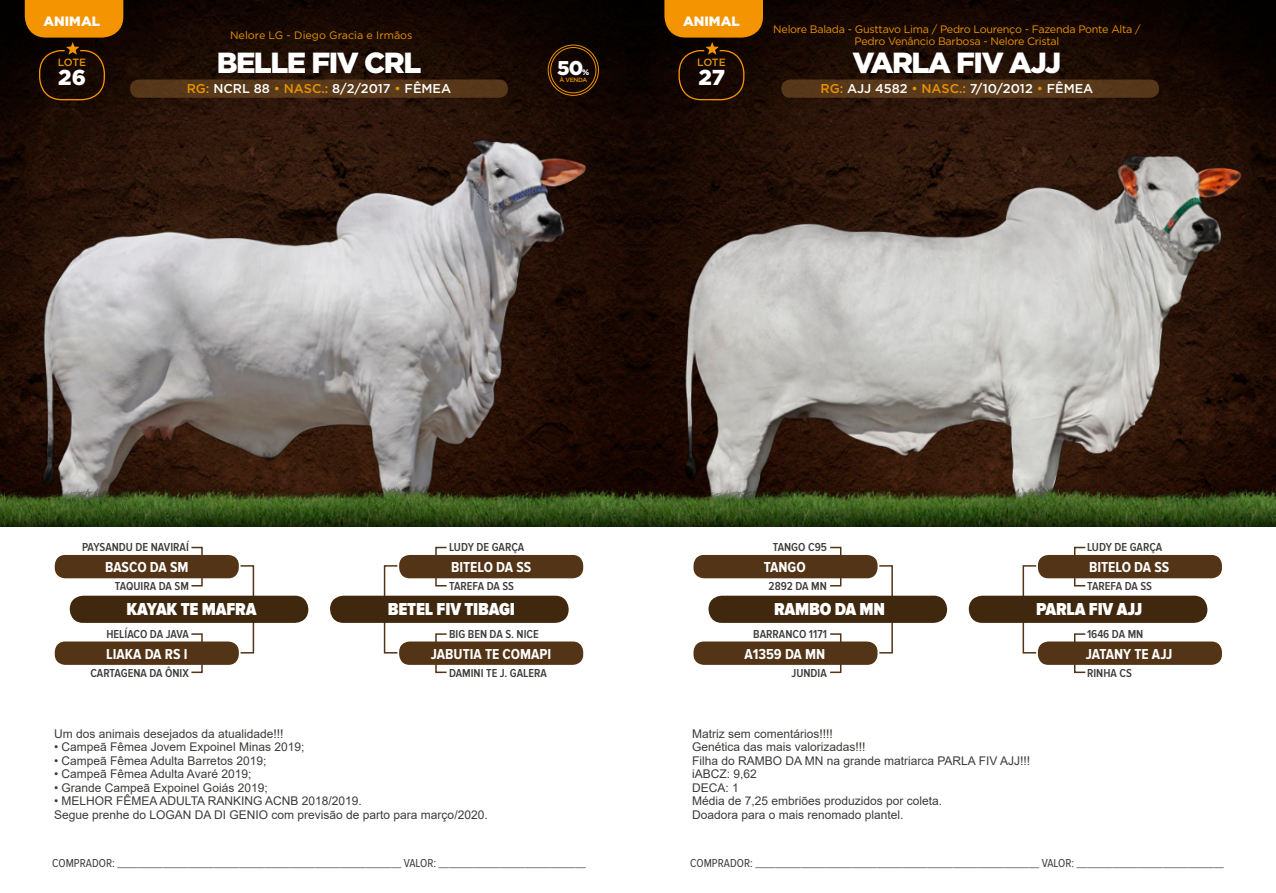
<style>
.page{position:relative;width:1276px;height:893px;background:#fff}
.page>*{position:absolute;margin:0;border:0;box-sizing:border-box;transform-origin:0 0}
.t1{font:900 29.1px "Gotham";letter-spacing:-.05em;color:#fff}
.t2{font:900 21.6px "Gotham";color:#fff}
.t3{font:900 19.95px "Gotham";color:#fff}
.t4{font:900 18px "Proxima Nova Cond";letter-spacing:-.01em;color:#fff}
.t5{font:700 15px "Proxima Nova Cond";color:#fff}
.t6{font:900 13.5px "Gotham";color:#fff}
.t7{font:500 12.75px "Gotham";color:#fff}
.t8{font:12px "Arial";color:#3c3c3a}
.t9{font:12px "Proxima Nova Cond";color:#3c3c3a}
.t10{font:600 12px "Proxima Nova Cond";color:#3c3c3a}
.t11{font:10.8px/12.8px "Gotham";letter-spacing:-.025em;color:#e89200;text-align:center}
.t12{font:10.8px "Gotham";color:#e89200}
.t13{font:500 10.5px "Gotham";letter-spacing:-.04em;color:#de9305}
.t14{font:900 7.95px "Gotham";color:#fff}
.t15{font:500 6.15px "Gotham";letter-spacing:-.05em;color:#e89200}
.s1{color:#e89200}
</style>
<div class="page">
<img style="left:0;top:0;width:1276px;height:479px">
<div style="left:130px;top:80px;width:378px;height:18px;background:#58391a;border-radius:9px"></div>
<svg style="left:25px;top:0;width:98px;height:101px;background:#693c01"></svg>
<div style="left:384px;top:565px;width:14px;height:88px;border:2px solid #533417"></div>
<div style="left:435px;top:547px;width:12px;height:39px;border:2px solid #533417"></div>
<div style="left:435px;top:633px;width:12px;height:40px;border:2px solid #533417"></div>
<div style="left:240px;top:565px;width:14px;height:88px;border:2px solid #533417"></div>
<div style="left:191px;top:547px;width:12px;height:39px;border:2px solid #533417"></div>
<div style="left:191px;top:633px;width:12px;height:40px;border:2px solid #533417"></div>
<div style="left:399px;top:555px;width:184px;height:23px;background:#533417;border-radius:10px"></div>
<div style="left:399px;top:641px;width:184px;height:24px;background:#533417;border-radius:10px"></div>
<div style="left:55px;top:555px;width:184px;height:23px;background:#533417;border-radius:10px"></div>
<div style="left:55px;top:641px;width:184px;height:24px;background:#533417;border-radius:10px"></div>
<div style="left:70px;top:596px;width:238px;height:27px;background:#40280e;border-radius:14px"></div>
<div style="left:330px;top:596px;width:238px;height:27px;background:#40280e;border-radius:14px"></div>
<div style="left:781px;top:80px;width:378px;height:18px;background:#58391a;border-radius:9px"></div>
<svg style="left:664px;top:0;width:99px;height:101px;background:#683c01"></svg>
<div style="left:1022px;top:565px;width:15px;height:88px;border:2px solid #533417"></div>
<div style="left:1074px;top:547px;width:12px;height:39px;border:2px solid #533417"></div>
<div style="left:1074px;top:633px;width:12px;height:40px;border:2px solid #533417"></div>
<div style="left:878px;top:565px;width:15px;height:88px;border:2px solid #533417"></div>
<div style="left:829px;top:547px;width:12px;height:39px;border:2px solid #533417"></div>
<div style="left:829px;top:633px;width:12px;height:40px;border:2px solid #533417"></div>
<div style="left:1038px;top:555px;width:184px;height:23px;background:#533417;border-radius:10px"></div>
<div style="left:1038px;top:641px;width:184px;height:24px;background:#533417;border-radius:10px"></div>
<div style="left:693px;top:555px;width:184px;height:23px;background:#533417;border-radius:10px"></div>
<div style="left:693px;top:641px;width:184px;height:24px;background:#533417;border-radius:10px"></div>
<div style="left:708px;top:596px;width:239px;height:27px;background:#40280e;border-radius:14px"></div>
<div style="left:968px;top:596px;width:239px;height:27px;background:#40280e;border-radius:14px"></div>
<div style="left:550px;top:47px;width:46px;height:46px;border:1px solid #e89200;border-radius:50%"></div>
<div style="left:548px;top:45px;width:51px;height:51px;border:1px solid #e89200;border-radius:50%"></div>
<img style="left:38px;top:126px;width:561px;height:353px">
<img style="left:676px;top:144px;width:578px;height:335px">
<img style="left:0;top:479px;width:1276px;height:47px">
<p class="t6" style="left:44px;top:13px;width:58px">ANIMAL</p>
<p class="t12" style="left:230px;top:29px;width:184px">Nelore LG - Diego Gracia e Irmãos</p>
<p class="t6" style="left:683px;top:13px;width:58px">ANIMAL</p>
<p class="t11" style="left:773px;top:22px;width:369px">Nelore Balada - Gusttavo Lima / Pedro Lourenço - Fazenda Ponte Alta /<br>Pedro Venâncio Barbosa - Nelore Cristal</p>
<p class="t1" style="left:217px;top:46px;width:206px">BELLE FIV CRL</p>
<p class="t7" style="left:187px;top:82px;width:266px"><span class="s1">RG:</span> NCRL 88 <span class="s1">• NASC.:</span> 8/2/2017 <span class="s1">•</span> FÊMEA</p>
<p class="t13" style="left:58px;top:56px;width:30px">LOTE</p>
<p class="t3" style="left:557px;top:56px;width:28px">50</p>
<p class="t14" style="left:582px;top:68px;width:9px">%</p>
<p class="t2" style="left:58px;top:65px;width:29px">26</p>
<p class="t15" style="left:559px;top:76px;width:29px">À VENDA</p>
<p class="t13" style="left:697px;top:56px;width:30px">LOTE</p>
<p class="t2" style="left:698px;top:65px;width:28px">27</p>
<p class="t1" style="left:852px;top:46px;width:210px">VARLA FIV AJJ</p>
<p class="t7" style="left:820px;top:82px;width:274px"><span class="s1">RG:</span> AJJ 4582 <span class="s1">• NASC.:</span> 7/10/2012 <span class="s1">•</span> FÊMEA</p>
<p class="t10" style="left:82px;top:540px;width:108px">PAYSANDU DE NAVIRAÍ</p>
<p class="t10" style="left:449px;top:540px;width:77px">LUDY DE GARÇA</p>
<p class="t10" style="left:773px;top:540px;width:56px">TANGO C95</p>
<p class="t10" style="left:1087px;top:540px;width:77px">LUDY DE GARÇA</p>
<p class="t5" style="left:105px;top:559px;width:85px">BASCO DA SM</p>
<p class="t5" style="left:451px;top:559px;width:82px">BITELO DA SS</p>
<p class="t5" style="left:764px;top:559px;width:43px">TANGO</p>
<p class="t5" style="left:1089px;top:559px;width:82px">BITELO DA SS</p>
<p class="t10" style="left:115px;top:579px;width:75px">TAQUIRA DA SM</p>
<p class="t10" style="left:449px;top:579px;width:67px">TAREFA DA SS</p>
<p class="t10" style="left:768px;top:579px;width:60px">2892 DA MN</p>
<p class="t10" style="left:1087px;top:579px;width:67px">TAREFA DA SS</p>
<p class="t4" style="left:127px;top:599px;width:131px">KAYAK TE MAFRA</p>
<p class="t4" style="left:388px;top:599px;width:129px">BETEL FIV TIBAGI</p>
<p class="t4" style="left:774px;top:599px;width:113px">RAMBO DA MN</p>
<p class="t4" style="left:1036px;top:599px;width:108px">PARLA FIV AJJ</p>
<p class="t10" style="left:106px;top:627px;width:84px">HELÍACO DA JAVA</p>
<p class="t10" style="left:449px;top:627px;width:91px">BIG BEN DA S. NICE</p>
<p class="t10" style="left:753px;top:627px;width:75px">BARRANCO 1171</p>
<p class="t10" style="left:1087px;top:627px;width:58px">1646 DA MN</p>
<p class="t5" style="left:106px;top:645px;width:83px">LIAKA DA RS I</p>
<p class="t5" style="left:431px;top:645px;width:122px">JABUTIA TE COMAPI</p>
<p class="t5" style="left:744px;top:645px;width:82px">A1359 DA MN</p>
<p class="t5" style="left:1085px;top:645px;width:88px">JATANY TE AJJ</p>
<p class="t10" style="left:90px;top:666px;width:100px">CARTAGENA DA ÔNIX</p>
<p class="t10" style="left:449px;top:666px;width:99px">DAMINI TE J. GALERA</p>
<p class="t10" style="left:791px;top:666px;width:37px">JUNDIA</p>
<p class="t10" style="left:1087px;top:666px;width:46px">RINHA CS</p>
<p class="t8" style="left:54px;top:725px;width:231px">Um dos animais desejados da atualidade!!!</p>
<p class="t8" style="left:54px;top:739px;width:252px">• Campeã Fêmea Jovem Expoinel Minas 2019;</p>
<p class="t8" style="left:54px;top:752px;width:214px">• Campeã Fêmea Adulta Barretos 2019;</p>
<p class="t8" style="left:54px;top:766px;width:199px">• Campeã Fêmea Adulta Avaré 2019;</p>
<p class="t8" style="left:54px;top:779px;width:215px">• Grande Campeã Expoinel Goiás 2019;</p>
<p class="t8" style="left:54px;top:793px;width:309px">• MELHOR FÊMEA ADULTA RANKING ACNB 2018/2019.</p>
<p class="t8" style="left:54px;top:806px;width:435px">Segue prenhe do LOGAN DA DI GENIO com previsão de parto para março/2020.</p>
<p class="t8" style="left:692px;top:725px;width:142px">Matriz sem comentários!!!!</p>
<p class="t8" style="left:692px;top:739px;width:175px">Genética das mais valorizadas!!!</p>
<p class="t8" style="left:692px;top:752px;width:339px">Filha do RAMBO DA MN na grande matriarca PARLA FIV AJJ!!!</p>
<p class="t8" style="left:692px;top:766px;width:66px">iABCZ: 9,62</p>
<p class="t8" style="left:692px;top:779px;width:48px">DECA: 1</p>
<p class="t8" style="left:692px;top:793px;width:252px">Média de 7,25 embriões produzidos por coleta.</p>
<p class="t8" style="left:692px;top:806px;width:213px">Doadora para o mais renomado plantel.</p>
<p class="t9" style="left:52px;top:856px;width:535px">COMPRADOR: ________________________________________________________ VALOR: _____________________________</p>
<p class="t9" style="left:690px;top:856px;width:535px">COMPRADOR: ________________________________________________________ VALOR: _____________________________</p>
</div>
